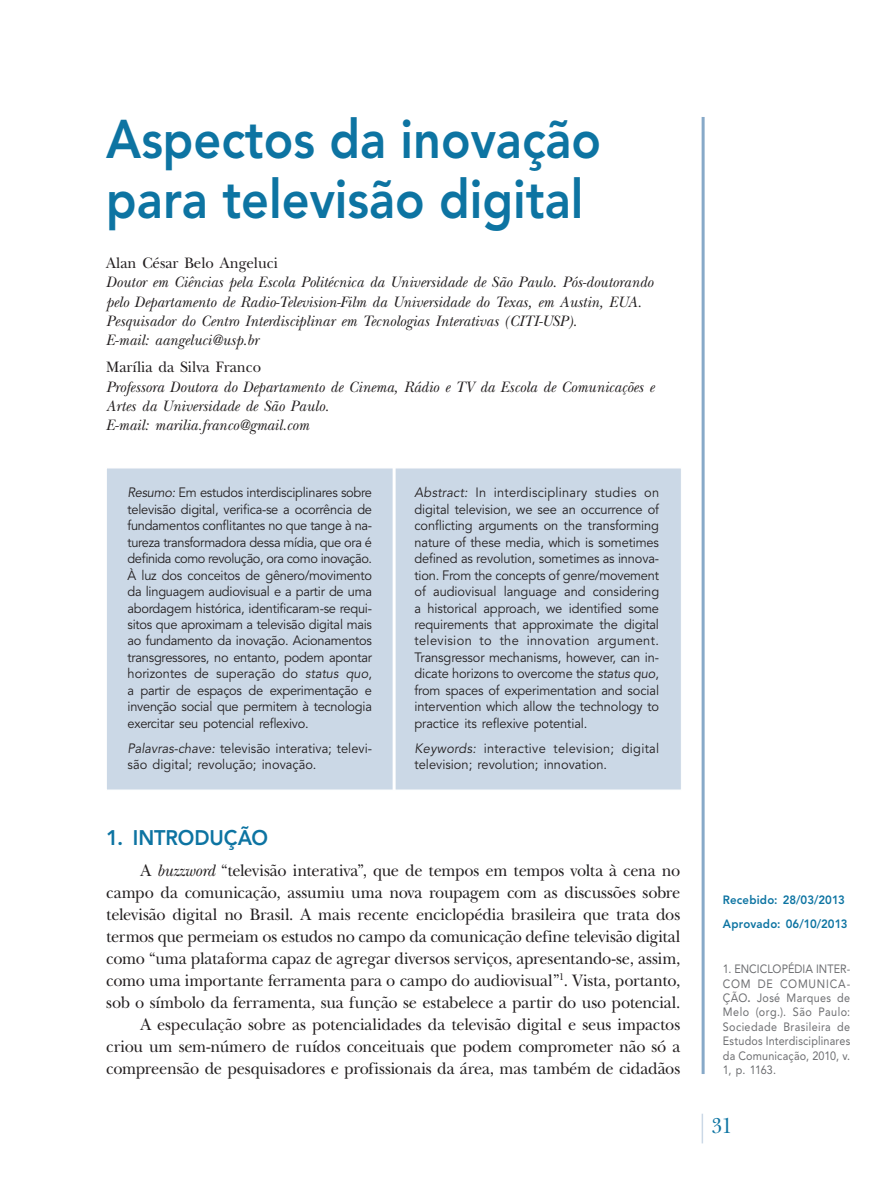
<style>
.page{position:relative;width:893px;height:1191px;background:#fff}
.page>*{position:absolute;margin:0;border:0;box-sizing:border-box;transform-origin:0 0}
.t1{font:800 54px/60.2px "Avenir LT Std";color:#0d74a2;scale:.9 1}
.t2{font:22.5px "New Baskerville Std";color:#0d74a2;scale:.9 1}
.t3{font:800 21px "Avenir LT Std";letter-spacing:-.005em;color:#0d74a2}
.t4{font:17.25px/22px "New Baskerville Std";letter-spacing:-.01em;color:#231f20;text-align:right;scale:.95 1}
.t5{font:italic 15.75px/19.2px "New Baskerville Std";color:#231f20;scale:.95 1}
.t6{font:15.75px "New Baskerville Std";color:#231f20;scale:.95 1}
.t7{font:13.5px/16.5px "Avenir LT Std";color:#231f20;text-align:justify;scale:.95 1}
.t8{font:12px/14.4px "Avenir LT Std";letter-spacing:.015em;color:#6c6d70;text-align:justify;scale:.9 1}
.t9{font:800 12px/24px "Avenir LT Std";letter-spacing:.01em;color:#0d74a2;scale:.95 1}
.s1{font-style:italic}
.s2{font-weight:800}
</style>
<div class="page">
<hr style="left:702px;top:117px;width:3px;height:957px;background:#87a9c8">
<hr style="left:702px;top:1113px;width:1px;height:30px;background:#cbd8e6">
<div style="left:106px;top:468px;width:575px;height:322px;background:#cbd8e6;border:1px solid #fff"></div>
<hr style="left:393px;top:468px;width:3px;height:322px;background:#fff">
<h1 class="t1" style="left:106px;top:109px;width:551px">Aspectos da inovação para televisão digital</h1>
<p class="t6" style="left:106px;top:254px;width:182px">Alan César Belo Angeluci</p>
<p class="t5" style="left:106px;top:273px;width:577px">Doutor em Ciências pela Escola Politécnica da Universidade de São Paulo. Pós-doutorando pelo Departamento de Radio-Television-Film da Universidade do Texas, em Austin, EUA.<br>Pesquisador do Centro Interdisciplinar em Tecnologias Interativas (CITI-USP).<br>E-mail: aangeluci@usp.br</p>
<p class="t6" style="left:106px;top:358px;width:165px">Marília da Silva Franco</p>
<p class="t5" style="left:106px;top:377px;width:578px">Professora Doutora do Departamento de Cinema, Rádio e TV da Escola de Comunicações e<br>Artes da Universidade de São Paulo.<br>E-mail: marilia.franco@gmail.com</p>
<p class="t7" style="left:128px;top:485px;width:259px"><span class="s1">Resumo:</span> Em estudos interdisciplinares sobre televisão digital, verifica-se a ocorrência de fundamentos conflitantes no que tange à na&shy;tureza transformadora dessa mídia, que ora é definida como revolução, ora como inovação.<br>À luz dos conceitos de gênero/movimento da linguagem audiovisual e a partir de uma abordagem histórica, identificaram-se requi&shy;sitos que aproximam a televisão digital mais ao fundamento da inovação. Acionamentos transgressores, no entanto, podem apontar horizontes de superação do <span class="s1">status quo</span>, a partir de espaços de experimentação e invenção social que permitem à tecnologia exercitar seu potencial reflexivo.</p>
<p class="t7" style="left:128px;top:740px;width:259px"><span class="s1">Palavras-chave:</span> televisão interativa; televi&shy;são digital; revolução; inovação.</p>
<p class="t7" style="left:415px;top:485px;width:259px"><span class="s1">Abstract:</span> In interdisciplinary studies on digital television, we see an occurrence of conflicting arguments on the transforming nature of these media, which is sometimes defined as revolution, sometimes as innova&shy;tion. From the concepts of genre/movement of audiovisual language and considering a historical approach, we identified some requirements that approximate the digital television to the innovation argument.<br>Transgressor mechanisms, however, can in&shy;dicate horizons to overcome the <span class="s1">status quo</span>, from spaces of experimentation and social intervention which allow the technology to practice its reflexive potential.</p>
<p class="t7" style="left:415px;top:740px;width:259px"><span class="s1">Keywords:</span> interactive television; digital television; revolution; innovation.</p>
<h3 class="t3" style="left:106px;top:825px;width:163px">1. Introdução</h3>
<p class="t4" style="left:106px;top:859px;width:606px">A <span class="s1">buzzword</span> “televisão interativa”, que de tempos em tempos volta à cena no campo da comunicação, assumiu uma nova roupagem com as discussões sobre televisão digital no Brasil. A mais recente enciclopédia brasileira que trata dos termos que permeiam os estudos no campo da comunicação define televisão digital como “uma plataforma capaz de agregar diversos serviços, apresentando-se, assim, como uma importante ferramenta para o campo do audiovisual”<sup>1</sup>. Vista, portanto, sob o símbolo da ferramenta, sua função se estabelece a partir do uso potencial.<br>A especulação sobre as potencialidades da televisão digital e seus impactos criou um sem-número de ruídos conceituais que podem comprometer não só a compreensão de pesquisadores e profissionais da área, mas também de cidadãos</p>
<p class="t9" style="left:723px;top:888px;width:133px">Recebido: 28/03/2013<br>Aprovado: 06/10/2013</p>
<p class="t8" style="left:723px;top:962px;width:143px">1. ENCICLOPÉDIA INTER-COM DE COMUNICA-ÇÃO<span class="s2">.</span> José Marques de Melo (org.). São Paulo:<br>Sociedade Brasileira de Estudos Interdisciplinares da Comunicação, 2010, v.<br>1, p. 1163.</p>
<h2 class="t2" style="left:711px;top:1113px;width:25px">31</h2>
</div>
